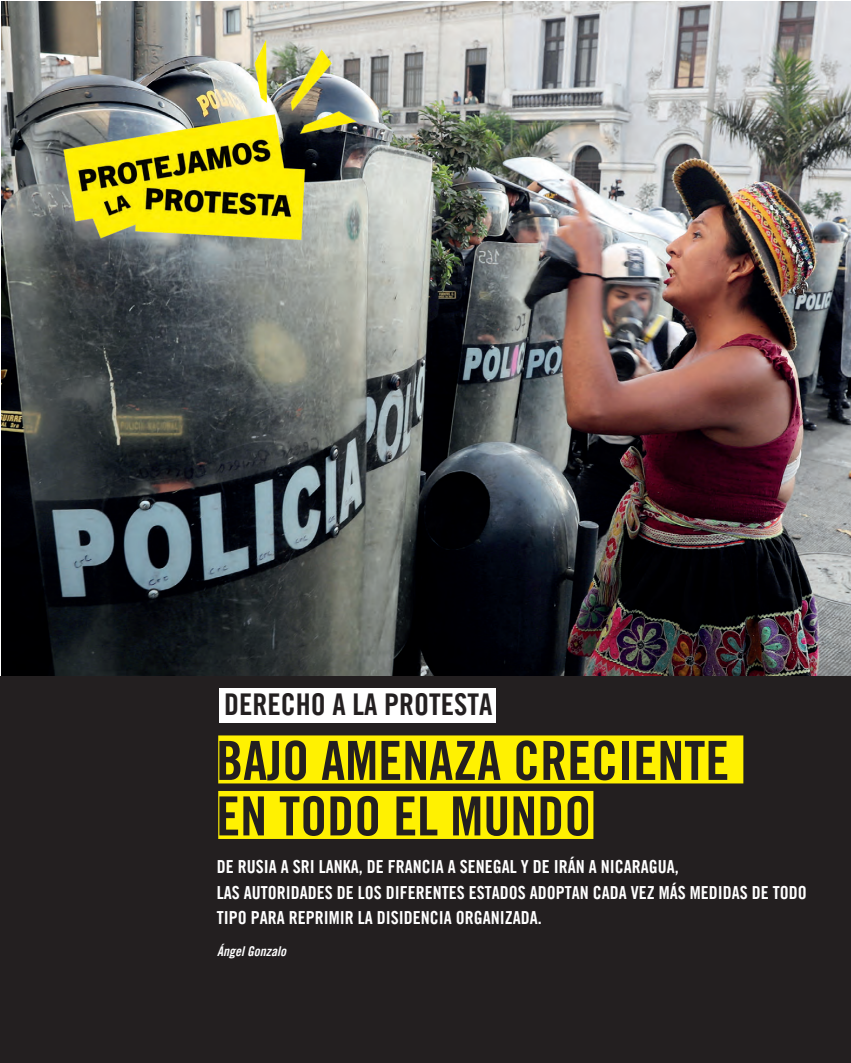
<style>
.page{position:relative;width:851px;height:1063px;background:#fff}
.page>*{position:absolute;margin:0;border:0;box-sizing:border-box;transform-origin:0 0}
.t1{font:54px/55.5px "Amnesty Trade Gothic Bd Cn 20";color:#231f20}
.t2{font:30px "Amnesty Trade Gothic Bd Cn 20";color:#231f20}
.t3{font:18px/25.5px "Amnesty Trade Gothic Bd Cn 20";color:#fff}
.t4{font:13.5px "Amnesty Trade Gothic Bd Cn 20 Ob";color:#fff}
</style>
<div class="page">
<img style="left:2px;top:2px;width:848px;height:673px">
<div style="left:0;top:676px;width:850px;height:387px;background:#231f20"></div>
<div style="left:218px;top:791px;width:375px;height:48px;background:#fff101"></div>
<div style="left:218px;top:735px;width:525px;height:48px;background:#fff101"></div>
<div style="left:219px;top:689px;width:276px;height:34px;background:#fff"></div>
<img style="left:54px;top:38px;width:308px;height:214px">
<h2 class="t2" style="left:224px;top:686px;width:270px">DERECHO A LA PROTESTA</h2>
<h3 class="t1" style="left:216px;top:733px;width:514px">BAJO AMENAZA CRECIENTE<br>EN TODO EL MUNDO</h3>
<h3 class="t3" style="left:217px;top:854px;width:591px">DE RUSIA A SRI LANKA, DE FRANCIA A SENEGAL Y DE IRÁN A NICARAGUA,<br>LAS AUTORIDADES DE LOS DIFERENTES ESTADOS ADOPTAN CADA VEZ MÁS MEDIDAS DE TODO<br>TIPO PARA REPRIMIR LA DISIDENCIA ORGANIZADA.</h3>
<h3 class="t4" style="left:217px;top:943px;width:70px">Ángel Gonzalo</h3>
</div>
